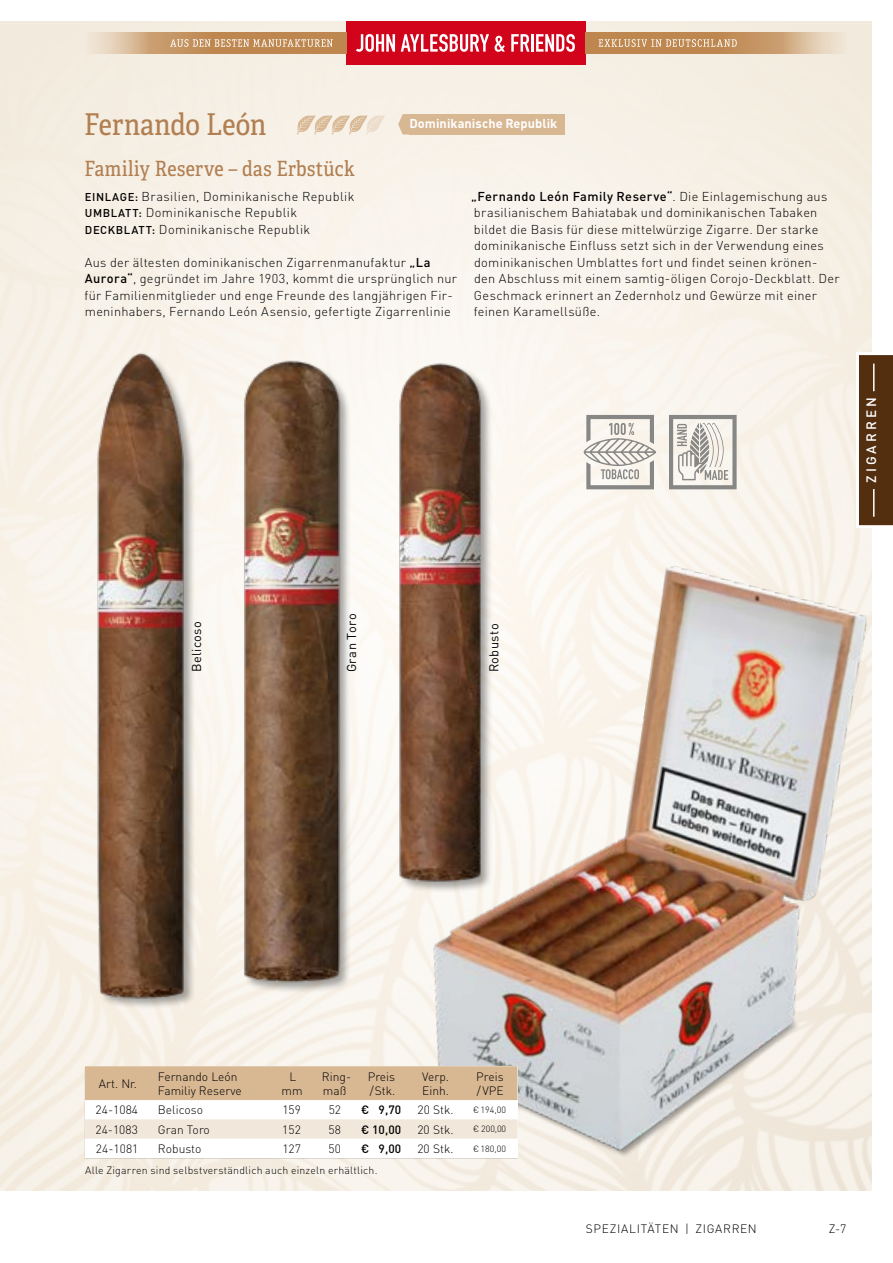
<style>
.page{position:relative;width:893px;height:1263px;background:#fff}
.page>*{position:absolute;margin:0;border:0;box-sizing:border-box;transform-origin:0 0}
.t1{font:30px "Adelle Condensed";letter-spacing:.005em;color:#b17f52}
.t2{font:21px "Adelle Condensed";letter-spacing:.015em;color:#b17f52}
.t3{font:500 13.5px "DIN Pro";letter-spacing:.23em;color:#fff}
.t4{font:300 12.75px/16.5px "DIN Pro";letter-spacing:.025em;color:#000}
.t5{font:12.75px "DIN Pro";letter-spacing:.035em;color:#000}
.t6{font:700 12.75px "DIN Pro";letter-spacing:.005em;color:#fff}
.t7{font:300 12px/14.4px "DIN Pro";letter-spacing:.005em;color:#000}
.t8{font:300 12px "DIN Pro";letter-spacing:.05em;color:#000}
.t9{font:500 12px "DIN Pro";letter-spacing:.005em;color:#000}
.t10{font:300 10.5px "DIN Pro";letter-spacing:.02em;color:#000}
.t11{font:300 9px "DIN Pro";letter-spacing:.005em;color:#000}
.s1{font-weight:500;font-size:11.25px}
.s2{font-weight:500}
</style>
<div class="page">
<div style="left:0;top:21px;width:872px;height:1170px;background:#f8f2e9"></div>
<div style="left:346px;top:21px;width:239px;height:44px;background:#d2041c"></div>
<svg style="left:356px;top:34px;width:39px;height:18px"></svg>
<svg style="left:401px;top:34px;width:88px;height:18px"></svg>
<svg style="left:495px;top:36px;width:10px;height:16px"></svg>
<svg style="left:511px;top:34px;width:18px;height:18px"></svg>
<hr style="left:531px;top:34px;width:3px;height:18px;background:#fff">
<svg style="left:536px;top:34px;width:39px;height:18px"></svg>
<svg style="left:585px;top:32px;width:261px;height:22px;background:#ca9e70"></svg>
<svg style="left:85px;top:32px;width:261px;height:22px;background:#cba072"></svg>
<svg style="left:170px;top:39px;width:163px;height:8px"></svg>
<svg style="left:599px;top:39px;width:138px;height:8px"></svg>
<img style="left:388px;top:363px;width:110px;height:542px">
<div style="left:244px;top:361px;width:107px;height:632px;background:#000;opacity:.35"></div>
<img style="left:228px;top:360px;width:118px;height:633px">
<div style="left:97px;top:353px;width:99px;height:657px;background:#f3eee6"></div>
<img style="left:97px;top:353px;width:95px;height:654px">
<img style="left:423px;top:505px;width:449px;height:677px">
<svg style="left:854px;top:352px;width:39px;height:178px;background:#715339"></svg>
<svg style="left:584px;top:415px;width:72px;height:74px"></svg>
<svg style="left:669px;top:415px;width:68px;height:74px"></svg>
<svg style="left:398px;top:114px;width:11px;height:21px"></svg>
<div style="left:409px;top:114px;width:155px;height:21px;background:#d8b793"></div>
<svg style="left:297px;top:115px;width:88px;height:20px"></svg>
<svg style="left:85px;top:1066px;width:432px;height:92px"></svg>
<h1 class="t1" style="left:84px;top:106px;width:184px">Fernando León</h1>
<h2 class="t2" style="left:84px;top:156px;width:272px">Familiy Reserve – das Erbstück</h2>
<p class="t4" style="left:85px;top:187px;width:271px"><span class="s1">EINLAGE:</span> Brasilien, Dominikanische Republik<br><span class="s1">UMBLATT:</span> Dominikanische Republik<br><span class="s1">DECKBLATT:</span> Dominikanische Republik</p>
<p class="t4" style="left:85px;top:253px;width:374px">Aus der ältesten dominikanischen Zigarrenmanufaktur <span class="s2">„La Aurora“</span>, gegründet im Jahre 1903, kommt die ursprünglich nur für Familienmitglieder und enge Freunde des langjährigen Fir&shy;meninhabers, Fernando León Asensio, gefertigte Zigarrenlinie</p>
<p class="t6" style="left:409px;top:115px;width:149px">Dominikanische Republik</p>
<p class="t4" style="left:471px;top:187px;width:370px"><span class="s2">„Fernando León Family Reserve“</span>. Die Einlagemischung aus brasilianischem Bahiatabak und dominikanischen Tabaken bildet die Basis für diese mittelwürzige Zigarre. Der starke dominikanische Einfluss setzt sich in der Verwendung eines dominikanischen Umblattes fort und findet seinen krönen-<br>den Abschluss mit einem samtig-öligen Corojo-Deckblatt. Der Geschmack erinnert an Zedernholz und Gewürze mit einer feinen Karamellsüße.</p>
<p class="t3" style="left:862px;top:483px;width:87px;rotate:-90deg">ZIGARREN</p>
<p class="t5" style="left:188px;top:672px;width:53px;rotate:-90deg">Belicoso</p>
<p class="t5" style="left:343px;top:672px;width:61px;rotate:-90deg">Gran Toro</p>
<p class="t5" style="left:485px;top:672px;width:51px;rotate:-90deg">Robusto</p>
<p class="t7" style="left:99px;top:1076px;width:40px">Art. Nr.</p>
<p class="t7" style="left:158px;top:1068px;width:85px">Fernando León<br>Familiy Reserve</p>
<p class="t7" style="left:282px;top:1068px;width:23px;text-align:center">L mm</p>
<p class="t7" style="left:322px;top:1068px;width:31px">Ring&shy;maß</p>
<p class="t7" style="left:368px;top:1068px;width:29px">Preis /Stk.</p>
<p class="t7" style="left:422px;top:1068px;width:28px">Verp.<br>Einh.</p>
<p class="t7" style="left:476px;top:1068px;width:29px">Preis /VPE</p>
<p class="t7" style="left:96px;top:1102px;width:44px">24-1084</p>
<p class="t7" style="left:158px;top:1102px;width:47px">Belicoso</p>
<p class="t7" style="left:282px;top:1102px;width:20px">159</p>
<p class="t7" style="left:329px;top:1102px;width:14px">52</p>
<p class="t9" style="left:361px;top:1102px;width:42px">€ 9,70</p>
<p class="t7" style="left:417px;top:1102px;width:38px">20 Stk.</p>
<p class="t11" style="left:473px;top:1104px;width:35px">€194,00</p>
<p class="t7" style="left:95px;top:1121px;width:44px">24-1083</p>
<p class="t7" style="left:158px;top:1121px;width:53px">Gran Toro</p>
<p class="t7" style="left:282px;top:1121px;width:20px">152</p>
<p class="t7" style="left:329px;top:1121px;width:14px">58</p>
<p class="t9" style="left:361px;top:1121px;width:42px">€ 10,00</p>
<p class="t7" style="left:417px;top:1121px;width:38px">20 Stk.</p>
<p class="t11" style="left:473px;top:1123px;width:35px">€ 200,00</p>
<p class="t7" style="left:96px;top:1141px;width:44px">24-1081</p>
<p class="t7" style="left:158px;top:1141px;width:45px">Robusto</p>
<p class="t7" style="left:282px;top:1141px;width:20px">127</p>
<p class="t7" style="left:328px;top:1141px;width:14px">50</p>
<p class="t9" style="left:361px;top:1140px;width:42px">€ 9,00</p>
<p class="t7" style="left:417px;top:1141px;width:38px">20 Stk.</p>
<p class="t11" style="left:473px;top:1142px;width:35px">€180,00</p>
<p class="t10" style="left:85px;top:1163px;width:294px">Alle Zigarren sind selbstverständlich auch einzeln erhältlich.</p>
<p class="t8" style="left:586px;top:1220px;width:172px">SPEZIALITÄTEN | ZIGARREN</p>
<p class="t7" style="left:829px;top:1221px;width:19px">Z-7</p>
</div>
